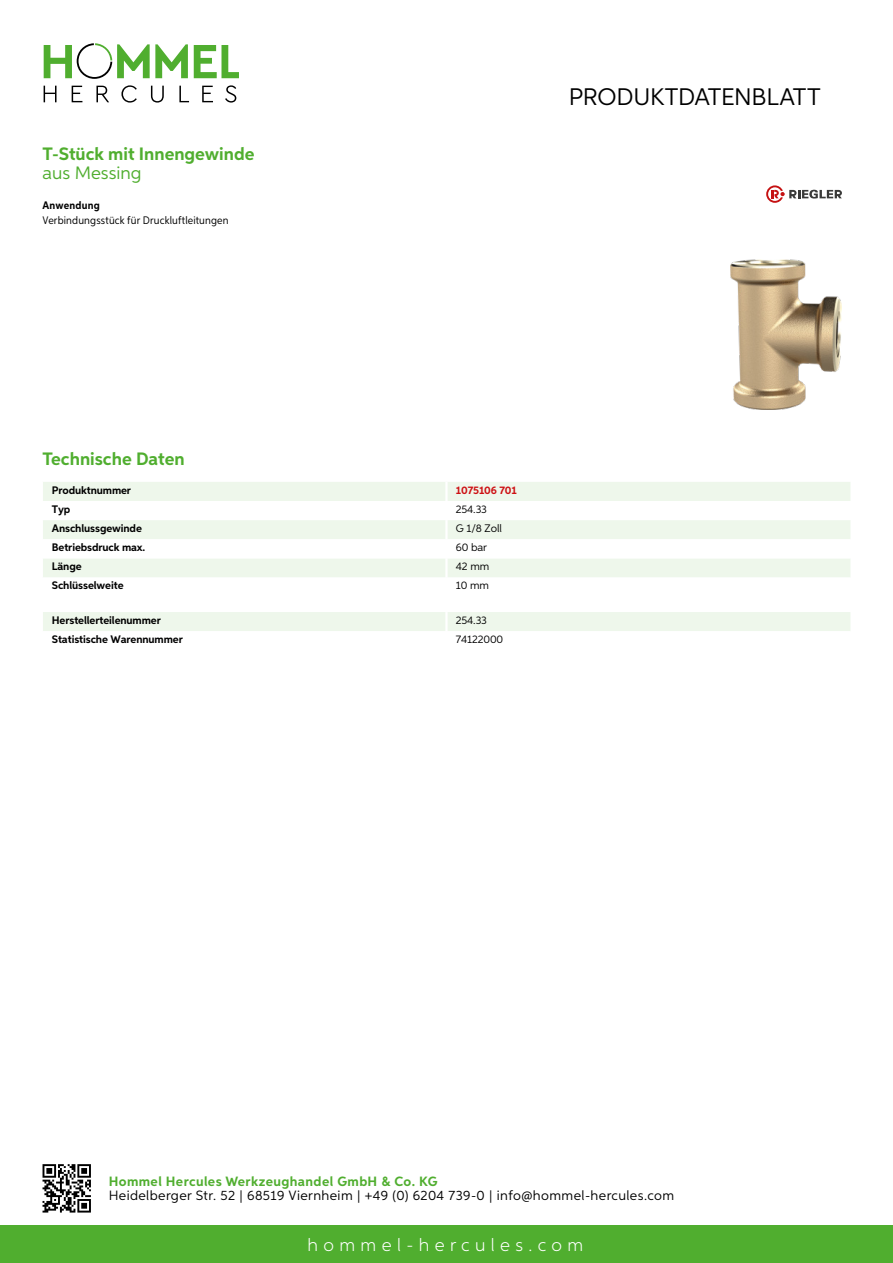
<style>
.page{position:relative;width:893px;height:1263px;background:#fff}
.page>*{position:absolute;margin:0;border:0;box-sizing:border-box;transform-origin:0 0}
.t1{font:24px "Aspira";letter-spacing:-.01em;color:#000}
.t2{font:700 18px "Aspira";color:#50ae2f}
.t3{font:300 18px "Aspira";letter-spacing:.3em;color:#fff}
.t4{font:18px "Aspira";color:#50ae2f}
.t5{font:13.5px "Aspira";letter-spacing:.03em;color:#000}
.t6{font:700 13.5px "Aspira";letter-spacing:.03em;color:#50ae2f}
.t7{font:700 10.95px "Aspira";letter-spacing:-.01em;color:#000}
.t8{font:10.95px "Aspira";letter-spacing:-.01em;color:#000}
.t9{font:10.95px "Aspira Nar";letter-spacing:.015em;color:#000}
.t10{font:700 10.95px "Aspira";letter-spacing:-.01em;color:#cd1013}
.t11{font:700 10.95px "Aspira Nar";letter-spacing:.02em;color:#000}
</style>
<div class="page">
<div style="left:0;top:1226px;width:893px;height:37px;background:#50ae2f"></div>
<svg style="left:43px;top:1164px;width:48px;height:48px"></svg>
<svg style="left:194px;top:45px;width:45px;height:33px"></svg>
<svg style="left:44px;top:43px;width:144px;height:36px"></svg>
<svg style="left:44px;top:86px;width:13px;height:16px"></svg>
<svg style="left:72px;top:86px;width:10px;height:16px"></svg>
<svg style="left:96px;top:86px;width:13px;height:16px"></svg>
<svg style="left:121px;top:85px;width:16px;height:18px"></svg>
<svg style="left:151px;top:86px;width:13px;height:17px"></svg>
<svg style="left:179px;top:86px;width:10px;height:16px"></svg>
<svg style="left:202px;top:86px;width:11px;height:16px"></svg>
<svg style="left:225px;top:85px;width:11px;height:18px"></svg>
<div style="left:43px;top:482px;width:807px;height:19px;background:#eef7eb"></div>
<svg style="left:43px;top:520px;width:807px;height:57px;fill:#eef7eb"></svg>
<hr style="left:445px;top:482px;width:3px;height:19px;background:#fff">
<hr style="left:445px;top:520px;width:3px;height:19px;background:#fff">
<hr style="left:445px;top:539px;width:3px;height:19px;background:#fff">
<hr style="left:445px;top:558px;width:3px;height:19px;background:#fff">
<div style="left:43px;top:612px;width:807px;height:19px;background:#eef7eb"></div>
<img style="left:731px;top:259px;width:111px;height:150px">
<svg style="left:766px;top:185px;width:76px;height:18px"></svg>
<h2 class="t2" style="left:43px;top:142px;width:213px">T-Stück mit Innengewinde</h2>
<h2 class="t4" style="left:43px;top:162px;width:101px">aus Messing</h2>
<p class="t11" style="left:43px;top:199px;width:59px">Anwendung</p>
<p class="t9" style="left:43px;top:214px;width:188px">Verbindungsstück für Druckluftleitungen</p>
<h1 class="t1" style="left:569px;top:82px;width:253px">Produktdatenblatt</h1>
<h2 class="t2" style="left:43px;top:448px;width:144px">Technische Daten</h2>
<p class="t7" style="left:52px;top:483px;width:81px">Produktnummer</p>
<p class="t10" style="left:456px;top:483px;width:62px">1075106 701</p>
<p class="t7" style="left:52px;top:502px;width:20px">Typ</p>
<p class="t8" style="left:456px;top:502px;width:33px">254.33</p>
<p class="t7" style="left:52px;top:521px;width:92px">Anschlussgewinde</p>
<p class="t8" style="left:456px;top:522px;width:48px">G 1/8 Zoll</p>
<p class="t7" style="left:52px;top:541px;width:95px">Betriebsdruck max.</p>
<p class="t8" style="left:456px;top:541px;width:33px">60 bar</p>
<p class="t7" style="left:52px;top:560px;width:31px">Länge</p>
<p class="t8" style="left:456px;top:560px;width:35px">42 mm</p>
<p class="t7" style="left:52px;top:579px;width:73px">Schlüsselweite</p>
<p class="t8" style="left:456px;top:579px;width:35px">10 mm</p>
<p class="t7" style="left:52px;top:613px;width:111px">Herstellerteilenummer</p>
<p class="t8" style="left:456px;top:613px;width:33px">254.33</p>
<p class="t7" style="left:52px;top:633px;width:132px">Statistische Warennummer</p>
<p class="t8" style="left:456px;top:633px;width:49px">74122000</p>
<p class="t6" style="left:109px;top:1172px;width:330px">Hommel Hercules Werkzeughandel GmbH &amp; Co. KG</p>
<p class="t5" style="left:109px;top:1187px;width:567px">Heidelberger Str. 52 | 68519 Viernheim | +49 (0) 6204 739-0 | info@hommel-hercules.com</p>
<h2 class="t3" style="left:307px;top:1234px;width:277px">hommel-hercules.com</h2>
</div>
